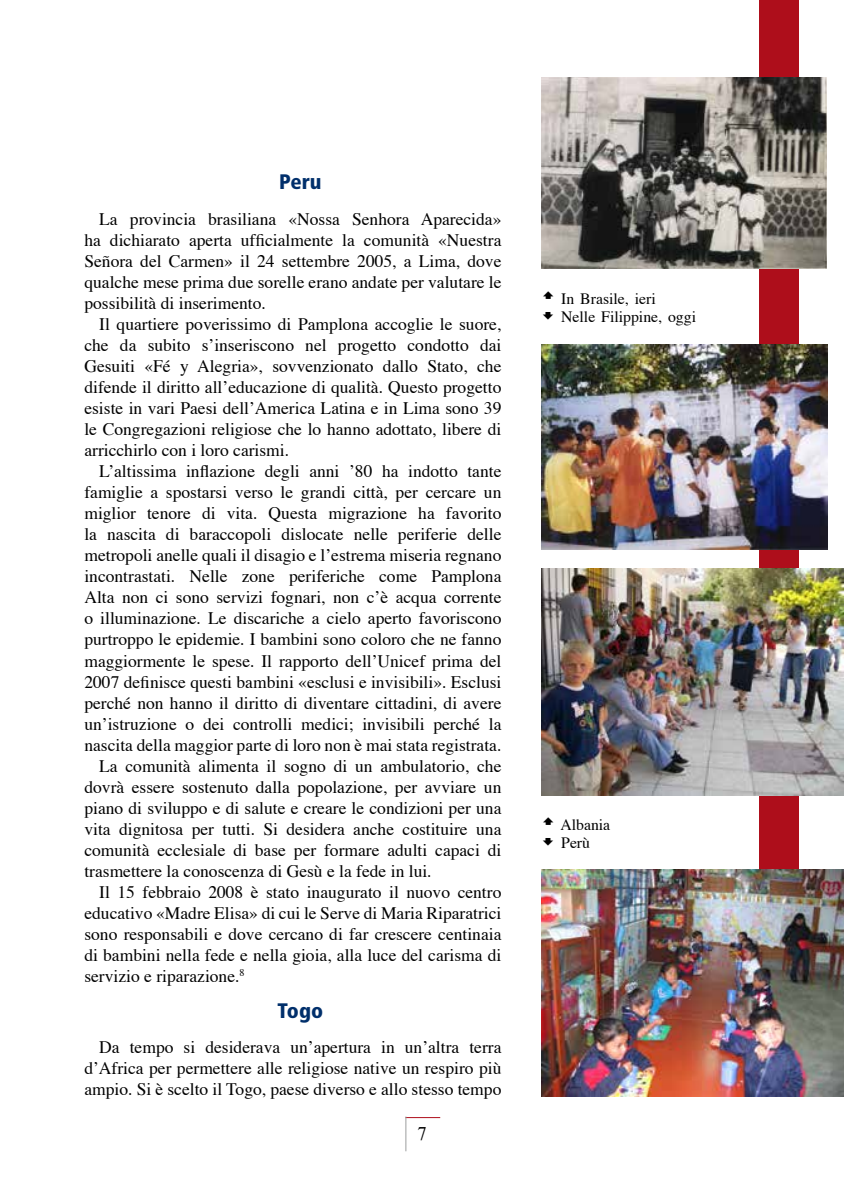
<style>
.page{position:relative;width:844px;height:1191px;background:#fff}
.page>*{position:absolute;margin:0;border:0;box-sizing:border-box;transform-origin:0 0}
.t1{font:900 condensed 21px "Frutiger";color:#002f6b}
.t2{font:19.25px "Times New Roman";color:#000;scale:.95 1}
.t3{font:17.5px/21px "Times";color:#000;text-align:justify}
.t4{font:15.75px/17.5px "Times";color:#000}
</style>
<div class="page">
<div style="left:759px;top:0;width:40px;height:1096px;background:#ae0e1b"></div>
<img style="left:541px;top:345px;width:286px;height:204px">
<img style="left:541px;top:77px;width:285px;height:192px">
<hr style="left:405px;top:1117px;width:35px;height:1px;background:#ae0e1b">
<hr style="left:405px;top:1116px;width:1px;height:35px;background:#9c9e9f">
<img style="left:541px;top:869px;width:302px;height:227px">
<img style="left:541px;top:568px;width:302px;height:227px">
<p class="t1" style="left:279px;top:169px;width:44px">Peru</p>
<p class="t3" style="left:84px;top:207px;width:418px;text-indent:15px">La provincia brasiliana «Nossa Senhora Aparecida» ha dichiarato aperta ufficialmente la comunità «Nuestra Señora del Carmen» il 24 settembre 2005, a Lima, dove qualche mese prima due sorelle erano andate per valutare le possibilità di inserimento.</p>
<p class="t3" style="left:84px;top:312px;width:418px;text-indent:15px">Il quartiere poverissimo di Pamplona accoglie le suore, che da subito s’inseriscono nel progetto condotto dai Gesuiti «Fé y Alegria», sovvenzionato dallo Stato, che difende il diritto all’educazione di qualità. Questo progetto esiste in vari Paesi dell’America Latina e in Lima sono 39 le Congregazioni religiose che lo hanno adottato, libere di arricchirlo con i loro carismi.</p>
<p class="t3" style="left:99px;top:459px;width:403px">L’altissima inflazione degli anni ’80 ha indotto tante</p>
<p class="t3" style="left:84px;top:480px;width:418px">famiglie a spostarsi verso le grandi città, per cercare un</p>
<p class="t3" style="left:84px;top:501px;width:418px">miglior tenore di vita. Questa migrazione ha favorito</p>
<p class="t3" style="left:84px;top:522px;width:418px">la nascita di baraccopoli dislocate nelle periferie delle</p>
<p class="t3" style="left:84px;top:543px;width:418px">metropoli anelle quali il disagio e l’estrema miseria regnano</p>
<p class="t3" style="left:84px;top:564px;width:418px">incontrastati. Nelle zone periferiche come Pamplona</p>
<p class="t3" style="left:84px;top:585px;width:418px">Alta non ci sono servizi fognari, non c’è acqua corrente</p>
<p class="t3" style="left:84px;top:606px;width:418px">o illuminazione. Le discariche a cielo aperto favoriscono</p>
<p class="t3" style="left:84px;top:627px;width:418px">purtroppo le epidemie. I bambini sono coloro che ne fanno</p>
<p class="t3" style="left:84px;top:648px;width:418px">maggiormente le spese. Il rapporto dell’Unicef prima del</p>
<p class="t3" style="left:84px;top:669px;width:418px">2007 definisce questi bambini «esclusi e invisibili». Esclusi</p>
<p class="t3" style="left:84px;top:690px;width:418px">perché non hanno il diritto di diventare cittadini, di avere</p>
<p class="t3" style="left:84px;top:711px;width:418px">un’istruzione o dei controlli medici; invisibili perché la</p>
<p class="t3" style="left:84px;top:732px;width:418px">nascita della maggior parte di loro non è mai stata registrata.</p>
<p class="t3" style="left:99px;top:753px;width:403px">La comunità alimenta il sogno di un ambulatorio, che</p>
<p class="t3" style="left:84px;top:774px;width:418px">dovrà essere sostenuto dalla popolazione, per avviare un</p>
<p class="t3" style="left:84px;top:795px;width:418px">piano di sviluppo e di salute e creare le condizioni per una</p>
<p class="t3" style="left:84px;top:816px;width:418px">vita dignitosa per tutti. Si desidera anche costituire una</p>
<p class="t3" style="left:84px;top:837px;width:418px">comunità ecclesiale di base per formare adulti capaci di</p>
<p class="t3" style="left:84px;top:858px;width:348px">trasmettere la conoscenza di Gesù e la fede in lui.</p>
<p class="t3" style="left:99px;top:879px;width:403px">Il 15 febbraio 2008 è stato inaugurato il nuovo centro</p>
<p class="t3" style="left:84px;top:900px;width:418px">educativo «Madre Elisa» di cui le Serve di Maria Riparatrici</p>
<p class="t3" style="left:84px;top:921px;width:418px">sono responsabili e dove cercano di far crescere centinaia</p>
<p class="t3" style="left:84px;top:942px;width:418px">di bambini nella fede e nella gioia, alla luce del carisma di</p>
<p class="t3" style="left:84px;top:963px;width:162px">servizio e riparazione.<sup>8</sup></p>
<p class="t1" style="left:277px;top:997px;width:47px">Togo</p>
<p class="t3" style="left:84px;top:1035px;width:418px;text-indent:15px">Da tempo si desiderava un’apertura in un’altra terra d’Africa per permettere alle religiose native un respiro più ampio. Si è scelto il Togo, paese diverso e allo stesso tempo</p>
<p class="t2" style="left:417px;top:1120px;width:11px">7</p>
<p class="t4" style="left:561px;top:289px;width:136px;text-indent:-20px">• In Brasile, ieri<br>Nelle Filippine, oggi</p>
<p class="t4" style="left:541px;top:814px;width:71px;text-align:center">• Albania<br>Perù</p>
</div>
